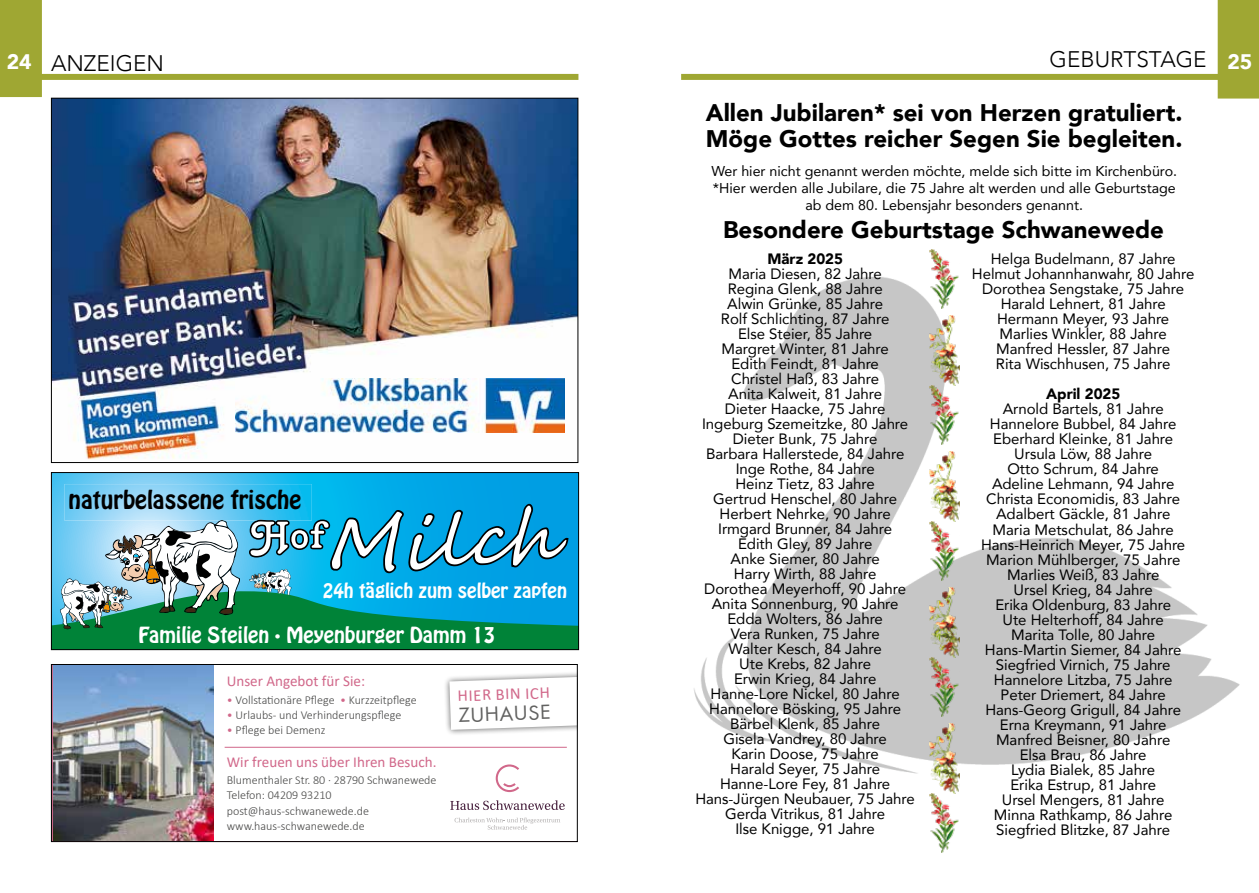
<style>
.page{position:relative;width:1259px;height:893px;background:#fff}
.page>*{position:absolute;margin:0;border:0;box-sizing:border-box;transform-origin:0 0}
.t1{font:900 24px/25.5px "Avenir";color:#000}
.t2{font:22.65px "Hobo Std";color:#000}
.t3{font:300 22.5px "Avenir";color:#000}
.t4{font:21.15px "Futura PT";color:#626261;scale:1.05 1}
.t5{font:19.65px "Hobo Std";color:#fff}
.t6{font:18.15px "Hobo Std";color:#fff}
.t7{font:16.65px "Calibri";color:#d1688a}
.t8{font:15.15px "Calibri";color:#d1688a}
.t9{font:15px/15px "Avenir";letter-spacing:-.005em;color:#000;text-align:center}
.t10{font:900 15px "Avenir";letter-spacing:-.005em;color:#000}
.t11{font:14.25px/17.2px "Avenir";color:#000;text-align:center}
.t12{font:300 12.15px/15.1px "Calibri";color:#484847}
.s1{font-weight:900;font-size:21px;color:#fff}
.s2{color:#d1688a}
</style>
<div class="page">
<div style="left:33px;top:74px;width:545px;height:6px;background:#9fa733"></div>
<div style="left:0;top:0;width:42px;height:97px;background:#9fa733"></div>
<div style="left:681px;top:74px;width:546px;height:6px;background:#9fa733"></div>
<div style="left:1217px;top:0;width:42px;height:99px;background:#9fa733"></div>
<img style="left:53px;top:100px;width:523px;height:360px">
<img style="left:236px;top:379px;width:329px;height:53px">
<img style="left:694px;top:277px;width:546px;height:508px">
<img style="left:929px;top:588px;width:30px;height:129px">
<img style="left:929px;top:724px;width:30px;height:129px">
<img style="left:929px;top:249px;width:30px;height:60px">
<img style="left:929px;top:452px;width:30px;height:129px">
<img style="left:929px;top:316px;width:30px;height:129px">
<svg style="left:53px;top:474px;width:524px;height:174px;background:#39a7b8"></svg>
<img style="left:257px;top:520px;width:31px;height:1px">
<div style="left:51px;top:472px;width:528px;height:178px;border:1px solid #000"></div>
<svg style="left:53px;top:666px;width:523px;height:174px"></svg>
<div style="left:51px;top:664px;width:527px;height:178px;border:1px solid #000"></div>
<h3 class="t3" style="left:7px;top:49px;width:159px"><span class="s1">24</span> ANZEIGEN</h3>
<h3 class="t3" style="left:1049px;top:46px;width:204px">GEBURTSTAGE <sub>25</sub></h3>
<h2 class="t2" style="left:69px;top:484px;width:234px">naturbelassene frische</h2>
<p class="t6" style="left:323px;top:578px;width:246px">24h täglich zum selber zapfen</p>
<h3 class="t5" style="left:138px;top:621px;width:358px">Familie Steilen ∙ Meyenburger Damm 13</h3>
<p class="t8" style="left:227px;top:671px;width:140px">Unser Angebot für Sie:</p>
<p class="t12" style="left:227px;top:692px;width:191px"><span class="s2">•</span> Vollstationäre Pflege <span class="s2">•</span> Kurzzeitpflege</p>
<p class="t12" style="left:227px;top:707px;width:176px"><span class="s2">•</span> Urlaubs- und Verhinderungspflege</p>
<p class="t12" style="left:227px;top:722px;width:100px"><span class="s2">•</span> Pflege bei Demenz</p>
<p class="t8" style="left:227px;top:751px;width:211px">Wir freuen uns über Ihren Besuch.</p>
<p class="t12" style="left:227px;top:772px;width:211px">Blumenthaler Str. 80 · 28790 Schwanewede<br>Telefon: 04209 93210 post@haus-schwanewede.de www.haus-schwanewede.de</p>
<p class="t7" style="left:457px;top:684px;width:94px;rotate:-2deg">HIER BIN ICH</p>
<h3 class="t4" style="left:458px;top:702px;width:90px;rotate:-2deg">ZUHAUSE</h3>
<h1 class="t1" style="left:706px;top:99px;width:478px">Allen Jubilaren* sei von Herzen gratuliert.<br>Möge Gottes reicher Segen Sie begleiten.</h1>
<p class="t11" style="left:711px;top:162px;width:467px">Wer hier nicht genannt werden möchte, melde sich bitte im Kirchenbüro. *Hier werden alle Jubilare, die 75 Jahre alt werden und alle Geburtstage ab dem 80. Lebensjahr besonders genannt.</p>
<h1 class="t1" style="left:723px;top:216px;width:442px">Besondere Geburtstage Schwanewede</h1>
<p class="t10" style="left:767px;top:246px;width:77px">März 2025</p>
<p class="t9" style="left:695px;top:266px;width:221px">Maria Diesen, 82 Jahre<br>Regina Glenk, 88 Jahre<br>Alwin Grünke, 85 Jahre<br>Rolf Schlichting, 87 Jahre<br>Else Steier, 85 Jahre<br>Margret Winter, 81 Jahre<br>Edith Feindt, 81 Jahre<br>Christel Haß, 83 Jahre<br>Anita Kalweit, 81 Jahre<br>Dieter Haacke, 75 Jahre<br>Ingeburg Szemeitzke, 80 Jahre<br>Dieter Bunk, 75 Jahre<br>Barbara Hallerstede, 84 Jahre<br>Inge Rothe, 84 Jahre<br>Heinz Tietz, 83 Jahre<br>Gertrud Henschel, 80 Jahre<br>Herbert Nehrke, 90 Jahre<br>Irmgard Brunner, 84 Jahre<br>Edith Gley, 89 Jahre<br>Anke Siemer, 80 Jahre<br>Harry Wirth, 88 Jahre<br>Dorothea Meyerhoff, 90 Jahre<br>Anita Sonnenburg, 90 Jahre<br>Edda Wolters, 86 Jahre<br>Vera Runken, 75 Jahre<br>Walter Kesch, 84 Jahre<br>Ute Krebs, 82 Jahre<br>Erwin Krieg, 84 Jahre<br>Hanne-Lore Nickel, 80 Jahre<br>Hannelore Bösking, 95 Jahre<br>Bärbel Klenk, 85 Jahre<br>Gisela Vandrey, 80 Jahre<br>Karin Doose, 75 Jahre<br>Harald Seyer, 75 Jahre<br>Hanne-Lore Fey, 81 Jahre<br>Hans-Jürgen Neubauer, 75 Jahre<br>Gerda Vitrikus, 81 Jahre<br>Ilse Knigge, 91 Jahre</p>
<p class="t9" style="left:972px;top:251px;width:224px">Helga Budelmann, 87 Jahre<br>Helmut Johannhanwahr, 80 Jahre<br>Dorothea Sengstake, 75 Jahre<br>Harald Lehnert, 81 Jahre<br>Hermann Meyer, 93 Jahre<br>Marlies Winkler, 88 Jahre<br>Manfred Hessler, 87 Jahre<br>Rita Wischhusen, 75 Jahre</p>
<p class="t10" style="left:1046px;top:381px;width:76px">April 2025</p>
<p class="t9" style="left:981px;top:401px;width:206px">Arnold Bartels, 81 Jahre<br>Hannelore Bubbel, 84 Jahre<br>Eberhard Kleinke, 81 Jahre<br>Ursula Löw, 88 Jahre<br>Otto Schrum, 84 Jahre<br>Adeline Lehmann, 94 Jahre<br>Christa Economidis, 83 Jahre<br>Adalbert Gäckle, 81 Jahre<br>Maria Metschulat, 86 Jahre<br>Hans-Heinrich Meyer, 75 Jahre<br>Marion Mühlberger, 75 Jahre<br>Marlies Weiß, 83 Jahre<br>Ursel Krieg, 84 Jahre<br>Erika Oldenburg, 83 Jahre<br>Ute Helterhoff, 84 Jahre<br>Marita Tolle, 80 Jahre<br>Hans-Martin Siemer, 84 Jahre<br>Siegfried Virnich, 75 Jahre<br>Hannelore Litzba, 75 Jahre<br>Peter Driemert, 84 Jahre<br>Hans-Georg Grigull, 84 Jahre<br>Erna Kreymann, 91 Jahre<br>Manfred Beisner, 80 Jahre<br>Elsa Brau, 86 Jahre<br>Lydia Bialek, 85 Jahre<br>Erika Estrup, 81 Jahre<br>Ursel Mengers, 81 Jahre<br>Minna Rathkamp, 86 Jahre<br>Siegfried Blitzke, 87 Jahre</p>
</div>
